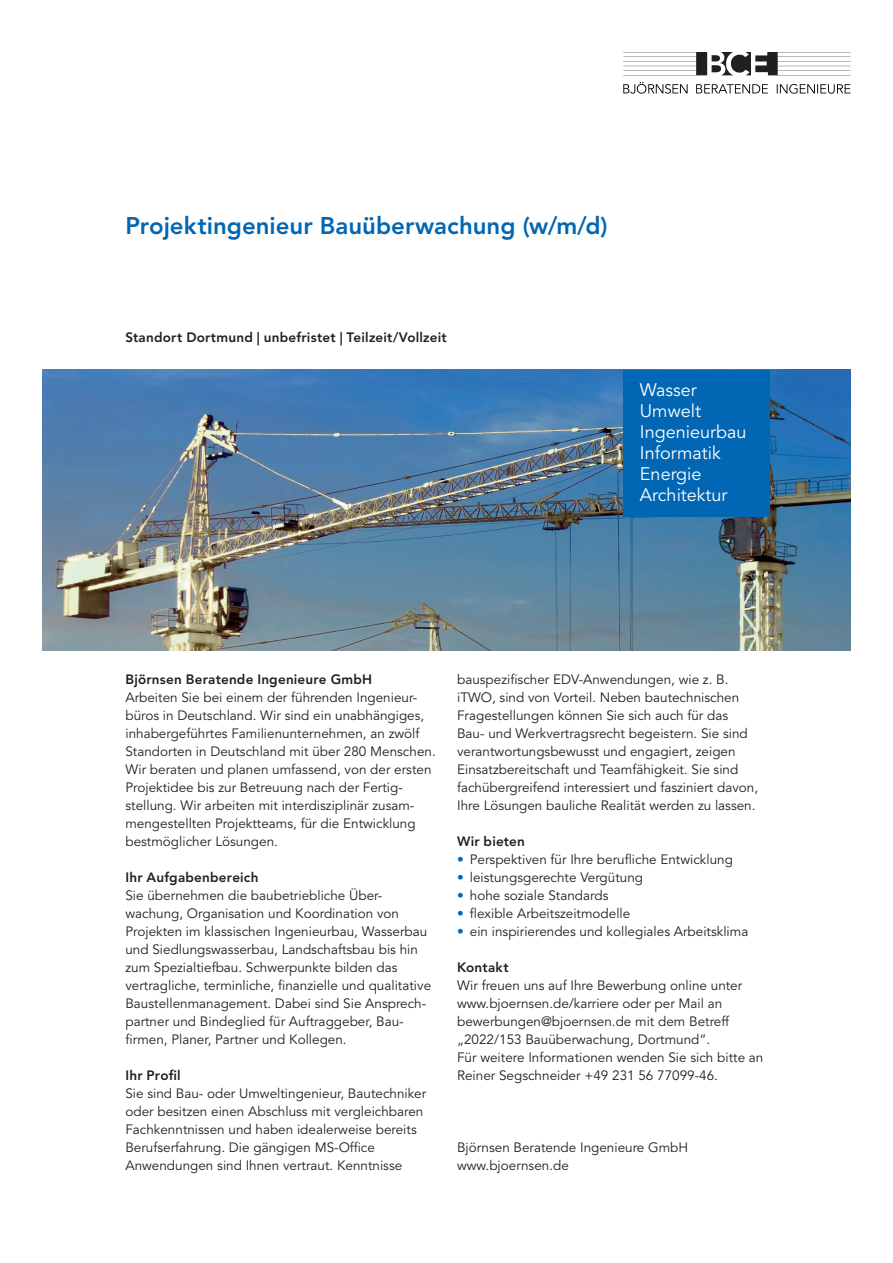
<style>
.page{position:relative;width:893px;height:1263px;background:#fff}
.page>*{position:absolute;margin:0;border:0;box-sizing:border-box;transform-origin:0 0}
.t1{font:800 24px "Avenir LT Pro";color:#0166b3}
.t2{font:18px/21px "Avenir LT Pro";color:#fff}
.t3{font:13.5px/18px "Avenir LT Pro";color:#231f20}
.t4{font:800 13.5px "Avenir LT Pro";letter-spacing:.015em;color:#231f20}
.s1{color:#0166b3}
</style>
<div class="page">
<img style="left:43px;top:370px;width:807px;height:281px">
<div style="left:623px;top:370px;width:147px;height:147px;background:#0166b3"></div>
<svg style="left:623px;top:82px;width:65px;height:11px"></svg>
<svg style="left:777px;top:84px;width:73px;height:9px"></svg>
<svg style="left:696px;top:84px;width:72px;height:9px"></svg>
<svg style="left:623px;top:52px;width:227px;height:23px"></svg>
<h1 class="t1" style="left:125px;top:211px;width:484px">Projektingenieur Bauüberwachung (w/m/d)</h1>
<p class="t4" style="left:125px;top:329px;width:323px">Standort Dortmund | unbefristet | Teilzeit/Vollzeit</p>
<h2 class="t2" style="left:640px;top:380px;width:108px">Wasser<br>Umwelt<br>Ingenieurbau<br>Informatik<br>Energie<br>Architektur</h2>
<p class="t4" style="left:125px;top:671px;width:248px">Björnsen Beratende Ingenieure GmbH</p>
<p class="t3" style="left:125px;top:689px;width:312px">Arbeiten Sie bei einem der führenden Ingenieur&shy;büros in Deutschland. Wir sind ein unabhängiges, inhabergeführtes Familienunternehmen, an zwölf Standorten in Deutschland mit über 280 Menschen.<br>Wir beraten und planen umfassend, von der ersten Projektidee bis zur Betreuung nach der Fertig&shy;stellung. Wir arbeiten mit interdisziplinär zusam&shy;mengestellten Projektteams, für die Entwicklung bestmöglicher Lösungen.</p>
<p class="t4" style="left:125px;top:869px;width:135px">Ihr Aufgabenbereich</p>
<p class="t3" style="left:125px;top:887px;width:307px">Sie übernehmen die baubetriebliche Über&shy;wachung, Organisation und Koordination von Projekten im klassischen Ingenieurbau, Wasserbau und Siedlungswasserbau, Landschaftsbau bis hin zum Spezialtiefbau. Schwerpunkte bilden das vertragliche, terminliche, finanzielle und qualitative Baustellenmanagement. Dabei sind Sie Ansprech&shy;partner und Bindeglied für Auftraggeber, Bau&shy;firmen, Planer, Partner und Kollegen.</p>
<p class="t4" style="left:125px;top:1067px;width:57px">Ihr Profil</p>
<p class="t3" style="left:125px;top:1085px;width:302px">Sie sind Bau- oder Umweltingenieur, Bautechniker oder besitzen einen Abschluss mit vergleichbaren Fachkenntnissen und haben idealerweise bereits Berufserfahrung. Die gängigen MS-Office Anwendungen sind Ihnen vertraut. Kenntnisse</p>
<p class="t3" style="left:457px;top:671px;width:302px">bauspezifischer EDV-Anwendungen, wie z. B. iTWO, sind von Vorteil. Neben bautechnischen Fragestellungen können Sie sich auch für das Bau- und Werkvertragsrecht begeistern. Sie sind verantwortungsbewusst und engagiert, zeigen Einsatzbereitschaft und Teamfähigkeit. Sie sind fachübergreifend interessiert und fasziniert davon, Ihre Lösungen bauliche Realität werden zu lassen.</p>
<p class="t4" style="left:457px;top:833px;width:69px">Wir bieten</p>
<p class="t3" style="left:457px;top:850px;width:277px"><span class="s1">•</span> Perspektiven für Ihre berufliche Entwicklung</p>
<p class="t3" style="left:457px;top:868px;width:187px"><span class="s1">•</span> leistungsgerechte Vergütung</p>
<p class="t3" style="left:457px;top:886px;width:153px"><span class="s1">•</span> hohe soziale Standards</p>
<p class="t3" style="left:457px;top:904px;width:175px"><span class="s1">•</span> flexible Arbeitszeitmodelle</p>
<p class="t3" style="left:457px;top:922px;width:293px"><span class="s1">•</span> ein inspirierendes und kollegiales Arbeitsklima</p>
<p class="t4" style="left:457px;top:959px;width:53px">Kontakt</p>
<p class="t3" style="left:457px;top:976px;width:308px">Wir freuen uns auf Ihre Bewerbung online unter www.bjoernsen.de/karriere oder per Mail an bewerbungen@bjoernsen.de mit dem Betreff „2022/153 Bauüberwachung, Dortmund“.<br>Für weitere Informationen wenden Sie sich bitte an Reiner Segschneider +49 231 56 77099-46.</p>
<p class="t3" style="left:457px;top:1138px;width:233px">Björnsen Beratende Ingenieure GmbH www.bjoernsen.de</p>
</div>
